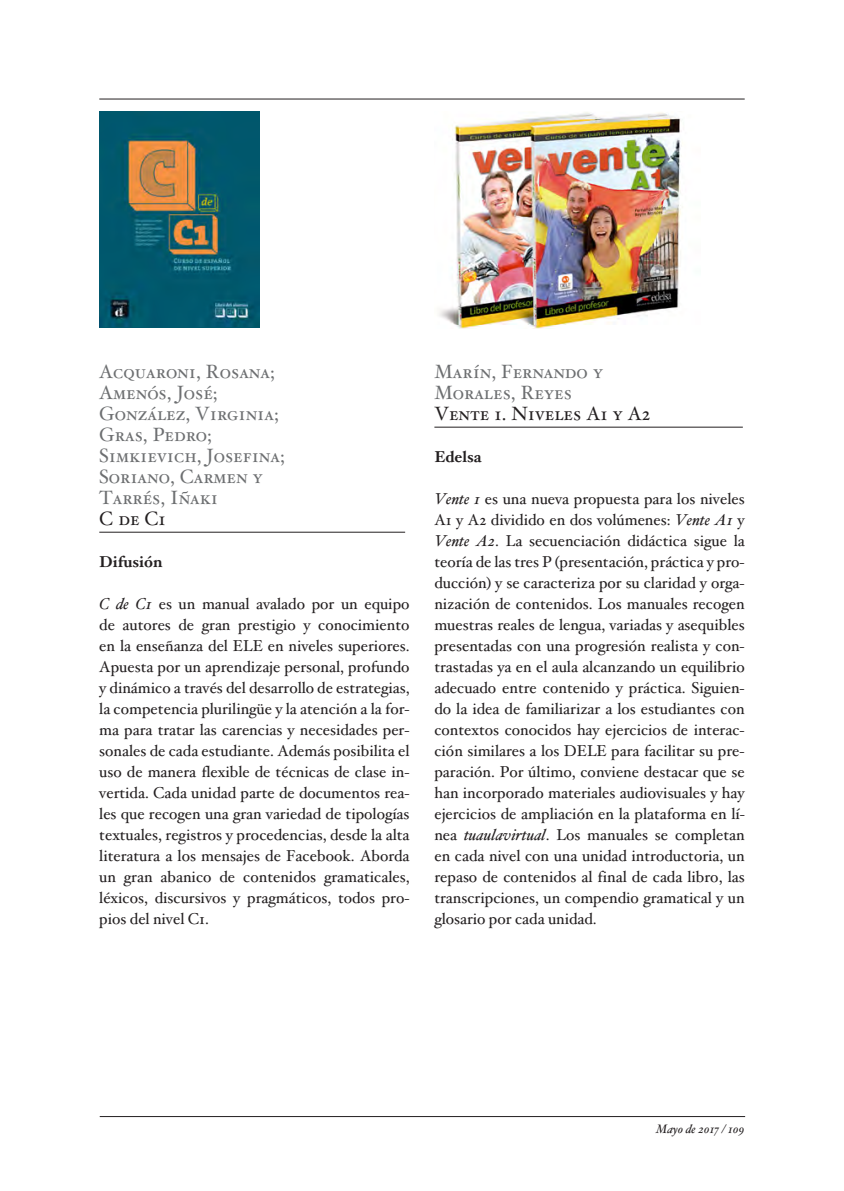
<style>
.page{position:relative;width:844px;height:1191px;background:#fff}
.page>*{position:absolute;margin:0;border:0;box-sizing:border-box;transform-origin:0 0}
.t1{font:19.25px/21px "Hoefler Text Roman Small Caps";color:#6d6f71}
.t2{font:19.25px "Hoefler Text Roman Small Caps";color:#231f20}
.t3{font:15.75px/21px "Hoefler Text";color:#231f20;text-align:justify}
.t4{font:700 15.75px "Hoefler Text";color:#231f20}
.t5{font:italic 12.25px "Hoefler Text";color:#231f20}
.s1{font-style:italic}
</style>
<div class="page">
<hr style="left:100px;top:1116px;width:645px;height:1px;background:#231f20">
<hr style="left:99px;top:99px;width:645px;height:1px;background:#231f20">
<hr style="left:99px;top:532px;width:306px;height:1px;background:#231f20">
<hr style="left:434px;top:427px;width:308px;height:1px;background:#231f20">
<img style="left:99px;top:112px;width:160px;height:215px">
<img style="left:439px;top:112px;width:244px;height:216px">
<p class="t1" style="left:99px;top:362px;width:187px">Acquaroni, Rosana;<br>Amenós, José;<br>González, Virginia;<br>Gras, Pedro;<br>Simkievich, Josefina;<br>Soriano, Carmen y<br>Tarrés, Iñaki</p>
<p class="t2" style="left:99px;top:507px;width:68px">C de C1</p>
<p class="t4" style="left:99px;top:552px;width:64px">Difusión</p>
<p class="t3" style="left:99px;top:594px;width:312px"><span class="s1">C de C1</span> es un manual avalado por un equipo de autores de gran prestigio y conocimiento en la enseñanza del ELE en niveles superiores.<br>Apuesta por un aprendizaje personal, profundo y dinámico a través del desarrollo de estrategias, la competencia plurilingüe y la atención a la for&shy;ma para tratar las carencias y necesidades per&shy;sonales de cada estudiante. Además posibilita el uso de manera flexible de técnicas de clase in&shy;vertida. Cada unidad parte de documentos rea&shy;les que recogen una gran variedad de tipologías textuales, registros y procedencias, desde la alta literatura a los mensajes de Facebook. Aborda un gran abanico de contenidos gramaticales, léxicos, discursivos y pragmáticos, todos pro&shy;pios del nivel C1.</p>
<p class="t1" style="left:434px;top:362px;width:170px">Marín, Fernando y<br>Morales, Reyes</p>
<p class="t2" style="left:434px;top:402px;width:217px">Vente 1. Niveles A1 y A2</p>
<p class="t4" style="left:434px;top:447px;width:49px">Edelsa</p>
<p class="t3" style="left:434px;top:489px;width:312px"><span class="s1">Vente 1</span> es una nueva propuesta para los niveles A1 y A2 dividido en dos volúmenes: <span class="s1">Vente A1</span> y <span class="s1">Vente A2</span>. La secuenciación didáctica sigue la teoría de las tres P (presentación, práctica y pro&shy;ducción) y se caracteriza por su claridad y orga&shy;nización de contenidos. Los manuales recogen muestras reales de lengua, variadas y asequibles presentadas con una progresión realista y con&shy;trastadas ya en el aula alcanzando un equilibrio adecuado entre contenido y práctica. Siguien&shy;do la idea de familiarizar a los estudiantes con contextos conocidos hay ejercicios de interac&shy;ción similares a los DELE para facilitar su pre&shy;paración. Por último, conviene destacar que se han incorporado materiales audiovisuales y hay ejercicios de ampliación en la plataforma en lí&shy;nea <span class="s1">tuaulavirtual</span>. Los manuales se completan en cada nivel con una unidad introductoria, un repaso de contenidos al final de cada libro, las transcripciones, un compendio gramatical y un glosario por cada unidad.</p>
<p class="t5" style="left:655px;top:1121px;width:90px">Mayo de 2017 / 109</p>
</div>
